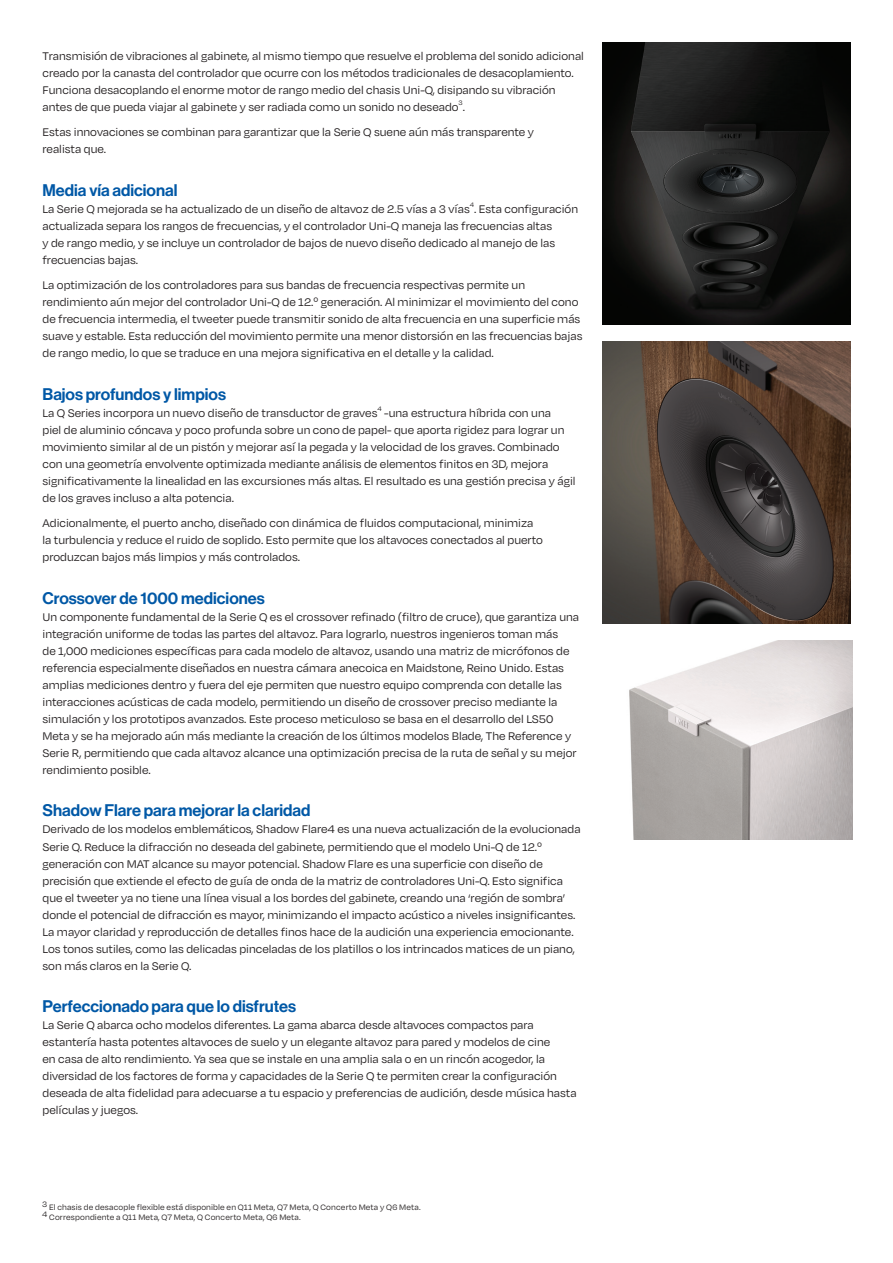
<style>
.page{position:relative;width:893px;height:1263px;background:#fff}
.page>*{position:absolute;margin:0;border:0;box-sizing:border-box;transform-origin:0 0}
.subhead{font:16.5px "N Haas Grotesk DS Pro 65 Md";color:#0158a6}
.body{font:12.75px/17px "Degular";color:#231f20}
.Disclaimer{font:9px/10.8px "Degular";letter-spacing:.02em;color:#231f20}
.body-2{font:7.5px "Degular";color:#231f20}
</style>
<div class="page">
<img style="left:603px;top:43px;width:247px;height:282px">
<img style="left:603px;top:341px;width:247px;height:282px">
<img style="left:629px;top:640px;width:223px;height:199px">
<p class="body" style="left:43px;top:47px;width:543px">Transmisión de vibraciones al gabinete, al mismo tiempo que resuelve el problema del sonido adicional creado por la canasta del controlador que ocurre con los métodos tradicionales de desacoplamiento.<br>Funciona desacoplando el enorme motor de rango medio del chasis Uni-Q, disipando su vibración antes de que pueda viajar al gabinete y ser radiada como un sonido no deseado .</p>
<p class="body-2" style="left:459px;top:98px;width:6px">3</p>
<p class="body" style="left:43px;top:123px;width:493px">Estas innovaciones se combinan para garantizar que la Serie Q suene aún más transparente y realista que.</p>
<p class="subhead" style="left:43px;top:180px;width:136px">Media vía adicional</p>
<p class="body" style="left:43px;top:200px;width:537px">La Serie Q mejorada se ha actualizado de un diseño de altavoz de 2.5 vías a 3 vías . Esta configuración</p>
<p class="body-2" style="left:470px;top:200px;width:6px">4</p>
<p class="body" style="left:43px;top:217px;width:514px">actualizada separa los rangos de frecuencias, y el controlador Uni-Q maneja las frecuencias altas y de rango medio, y se incluye un controlador de bajos de nuevo diseño dedicado al manejo de las frecuencias bajas.</p>
<p class="body" style="left:43px;top:276px;width:541px">La optimización de los controladores para sus bandas de frecuencia respectivas permite un rendimiento aún mejor del controlador Uni-Q de 12.º generación. Al minimizar el movimiento del cono de frecuencia intermedia, el tweeter puede transmitir sonido de alta frecuencia en una superficie más suave y estable. Esta reducción del movimiento permite una menor distorsión en las frecuencias bajas de rango medio, lo que se traduce en una mejora significativa en el detalle y la calidad.</p>
<p class="subhead" style="left:43px;top:384px;width:185px">Bajos profundos y limpios</p>
<p class="body" style="left:43px;top:404px;width:336px">La Q Series incorpora un nuevo diseño de transductor de graves</p>
<p class="body-2" style="left:377px;top:404px;width:6px">4</p>
<p class="body" style="left:43px;top:404px;width:535px;text-indent:342px">-una estructura híbrida con una<br>piel de aluminio cóncava y poco profunda sobre un cono de papel- que aporta rigidez para lograr un movimiento similar al de un pistón y mejorar así la pegada y la velocidad de los graves. Combinado con una geometría envolvente optimizada mediante análisis de elementos finitos en 3D, mejora significativamente la linealidad en las excursiones más altas. El resultado es una gestión precisa y ágil de los graves incluso a alta potencia.</p>
<p class="body" style="left:43px;top:514px;width:502px">Adicionalmente, el puerto ancho, diseñado con dinámica de fluidos computacional, minimiza la turbulencia y reduce el ruido de soplido. Esto permite que los altavoces conectados al puerto produzcan bajos más limpios y más controlados.</p>
<p class="subhead" style="left:43px;top:588px;width:224px">Crossover de 1000 mediciones</p>
<p class="body" style="left:43px;top:608px;width:538px">Un componente fundamental de la Serie Q es el crossover refinado (filtro de cruce), que garantiza una integración uniforme de todas las partes del altavoz. Para lograrlo, nuestros ingenieros toman más<br>de 1,000 mediciones específicas para cada modelo de altavoz, usando una matriz de micrófonos de referencia especialmente diseñados en nuestra cámara anecoica en Maidstone, Reino Unido. Estas amplias mediciones dentro y fuera del eje permiten que nuestro equipo comprenda con detalle las interacciones acústicas de cada modelo, permitiendo un diseño de crossover preciso mediante la simulación y los prototipos avanzados. Este proceso meticuloso se basa en el desarrollo del LS50<br>Meta y se ha mejorado aún más mediante la creación de los últimos modelos Blade, The Reference y Serie R, permitiendo que cada altavoz alcance una optimización precisa de la ruta de señal y su mejor rendimiento posible.</p>
<p class="subhead" style="left:43px;top:801px;width:269px">Shadow Flare para mejorar la claridad</p>
<p class="body" style="left:43px;top:820px;width:540px">Derivado de los modelos emblemáticos, Shadow Flare4 es una nueva actualización de la evolucionada Serie Q. Reduce la difracción no deseada del gabinete, permitiendo que el modelo Uni-Q de 12.º generación con MAT alcance su mayor potencial. Shadow Flare es una superficie con diseño de precisión que extiende el efecto de guía de onda de la matriz de controladores Uni-Q. Esto significa que el tweeter ya no tiene una línea visual a los bordes del gabinete, creando una ‘región de sombra’ donde el potencial de difracción es mayor, minimizando el impacto acústico a niveles insignificantes.<br>La mayor claridad y reproducción de detalles finos hace de la audición una experiencia emocionante.<br>Los tonos sutiles, como las delicadas pinceladas de los platillos o los intrincados matices de un piano, son más claros en la Serie Q.</p>
<p class="subhead" style="left:43px;top:997px;width:255px">Perfeccionado para que lo disfrutes</p>
<p class="body" style="left:43px;top:1016px;width:536px">La Serie Q abarca ocho modelos diferentes. La gama abarca desde altavoces compactos para estantería hasta potentes altavoces de suelo y un elegante altavoz para pared y modelos de cine<br>en casa de alto rendimiento. Ya sea que se instale en una amplia sala o en un rincón acogedor, la diversidad de los factores de forma y capacidades de la Serie Q te permiten crear la configuración deseada de alta fidelidad para adecuarse a tu espacio y preferencias de audición, desde música hasta películas y juegos.</p>
<p class="Disclaimer" style="left:42px;top:1201px;width:380px">3 El chasis de desacople flexible está disponible en Q11 Meta, Q7 Meta, Q Concerto Meta y Q6 Meta.<br>4 Correspondiente a Q11 Meta, Q7 Meta, Q Concerto Meta, Q6 Meta.</p>
</div>
